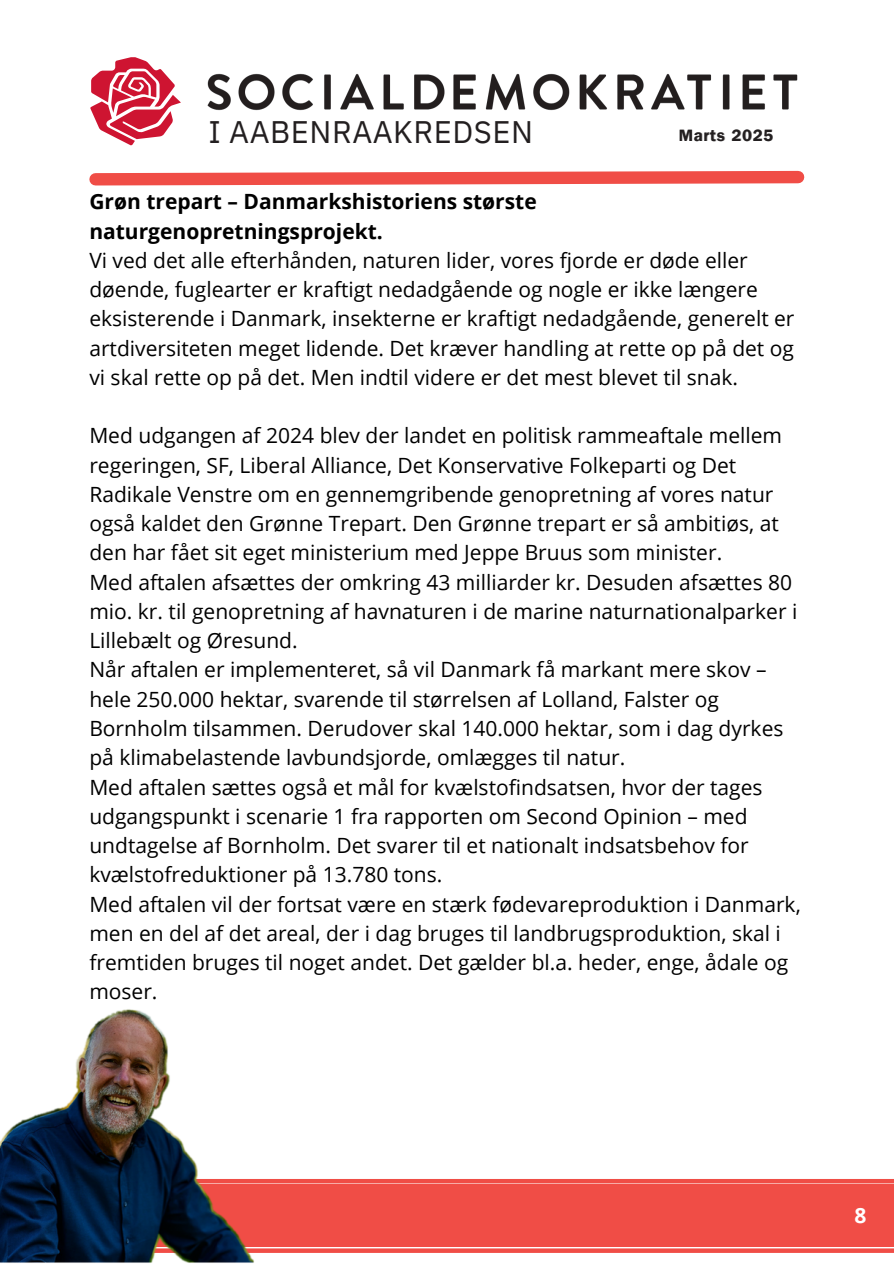
<style>
.page{position:relative;width:894px;height:1264px;background:#fff}
.page>*{position:absolute;margin:0;border:0;box-sizing:border-box;transform-origin:0 0}
.t1{font:31.05px "IBM Plex Sans";letter-spacing:.015em;color:#231f20}
.t2{font:21px/29.2px "Open Sans";color:#000}
.t3{font:700 21px "Open Sans";color:#fff}
.t4{font:16.35px "Franklin Gothic LT Pro Dm";letter-spacing:.045em;color:#231f20}
.s1{font-weight:700}
</style>
<div class="page">
<div style="left:0;top:1184px;width:893px;height:62px;background:#f04d46"></div>
<div style="left:0;top:1178px;width:893px;height:5px;background:#f04d46"></div>
<svg style="left:266px;top:1248px;width:627px;height:4px;background:#f15f59"></svg>
<svg style="left:89px;top:170px;width:716px;height:16px"></svg>
<svg style="left:90px;top:57px;width:91px;height:88px"></svg>
<img style="left:207px;top:73px;width:591px;height:38px">
<img style="left:0;top:1009px;width:266px;height:254px">
<p class="t1" style="left:208px;top:112px;width:326px">I AABENRAAKREDSEN</p>
<h2 class="t4" style="left:678px;top:130px;width:96px">Marts 2025</h2>
<p class="t2" style="left:89px;top:186px;width:706px"><span class="s1">Grøn trepart – Danmarkshistoriens største naturgenopretningsprojekt.<br></span>Vi ved det alle efterhånden, naturen lider, vores fjorde er døde eller døende, fuglearter er kraftigt nedadgående og nogle er ikke længere eksisterende i Danmark, insekterne er kraftigt nedadgående, generelt er artdiversiteten meget lidende. Det kræver handling at rette op på det og vi skal rette op på det. Men indtil videre er det mest blevet til snak.</p>
<p class="t2" style="left:89px;top:420px;width:712px">Med udgangen af 2024 blev der landet en politisk rammeaftale mellem regeringen, SF, Liberal Alliance, Det Konservative Folkeparti og Det Radikale Venstre om en gennemgribende genopretning af vores natur også kaldet den Grønne Trepart. Den Grønne trepart er så ambitiøs, at den har fået sit eget ministerium med Jeppe Bruus som minister.<br>Med aftalen afsættes der omkring 43 milliarder kr. Desuden afsættes 80 mio. kr. til genopretning af havnaturen i de marine naturnationalparker i Lillebælt og Øresund.<br>Når aftalen er implementeret, så vil Danmark få markant mere skov – hele 250.000 hektar, svarende til størrelsen af Lolland, Falster og Bornholm tilsammen. Derudover skal 140.000 hektar, som i dag dyrkes på klimabelastende lavbundsjorde, omlægges til natur.<br>Med aftalen sættes også et mål for kvælstofindsatsen, hvor der tages udgangspunkt i scenarie 1 fra rapporten om Second Opinion – med undtagelse af Bornholm. Det svarer til et nationalt indsatsbehov for kvælstofreduktioner på 13.780 tons.<br>Med aftalen vil der fortsat være en stærk fødevareproduktion i Danmark, men en del af det areal, der i dag bruges til landbrugsproduktion, skal i fremtiden bruges til noget andet. Det gælder bl.a. heder, enge, ådale og moser.</p>
<h1 class="t3" style="left:854px;top:1200px;width:13px">8</h1>
</div>
